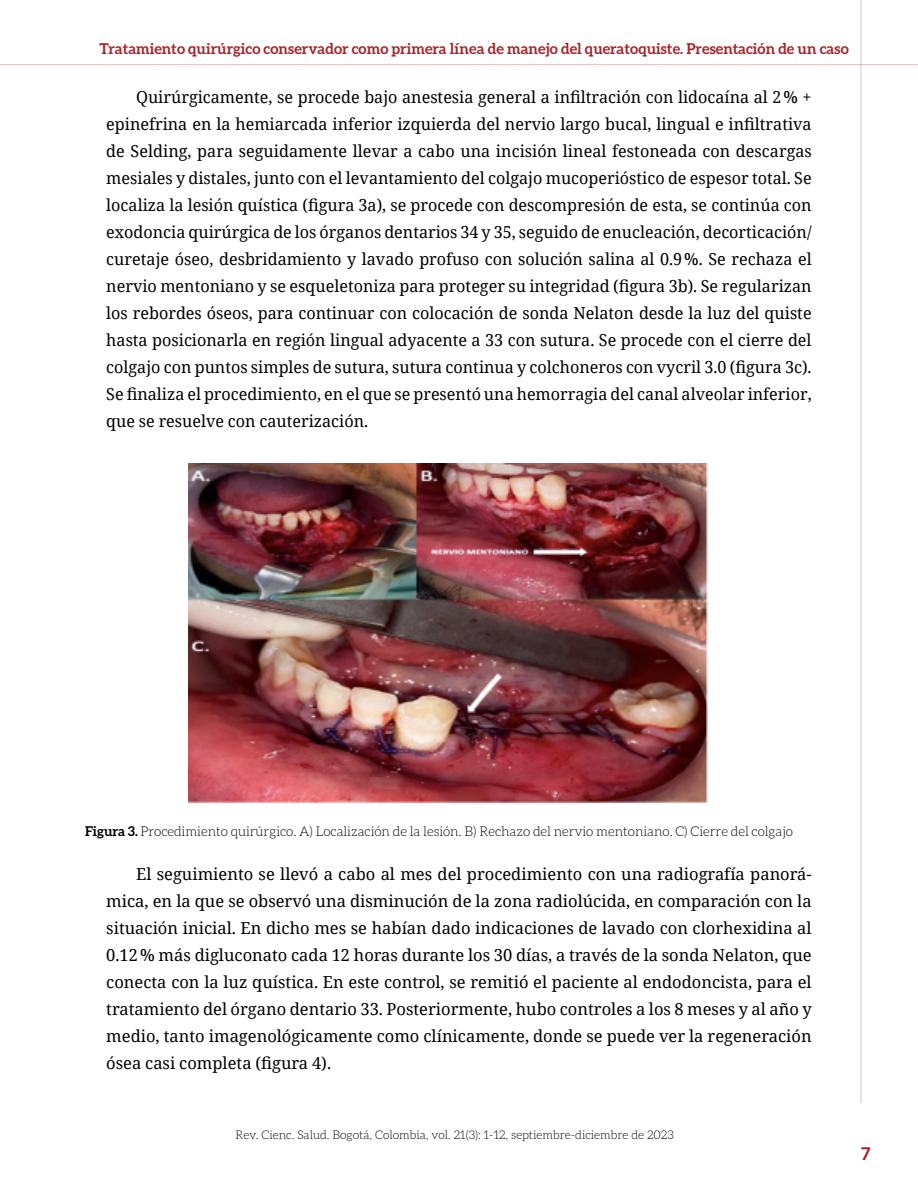
<style>
.page{position:relative;width:918px;height:1188px;background:#fff}
.page>*{position:absolute;margin:0;border:0;box-sizing:border-box;transform-origin:0 0}
.t1{font:800 18px "Avenir LT Std";color:#ab2328}
.t2{font:16.5px/27px "Noto Serif";color:#000;text-align:justify}
.t3{font:700 15px "Aleo";color:#ab2328}
.t4{font:300 13.5px "Aleo";letter-spacing:-.005em;color:#000}
.t5{font:300 12px "Aleo";color:#000}
.s1{font-weight:700}
</style>
<div class="page">
<hr style="left:0;top:64px;width:918px;height:1px;background:#ab2328">
<hr style="left:861px;top:0;width:1px;height:1103px;background:#ab2328">
<img style="left:189px;top:463px;width:519px;height:339px">
<p class="t3" style="left:100px;top:40px;width:751px">Tratamiento quirúrgico conservador como primera línea de manejo del queratoquiste. Presentación de un caso</p>
<p class="t2" style="left:106px;top:83px;width:707px;text-indent:30px">Quirúrgicamente, se procede bajo anestesia general a infiltración con lidocaína al 2% + epinefrina en la hemiarcada inferior izquierda del nervio largo bucal, lingual e infiltrativa de Selding, para seguidamente llevar a cabo una incisión lineal festoneada con descargas mesiales y distales, junto con el levantamiento del colgajo mucoperióstico de espesor total. Se localiza la lesión quística (figura 3a), se procede con descompresión de esta, se continúa con exodoncia quirúrgica de los órganos dentarios 34 y 35, seguido de enucleación, decorticación/ curetaje óseo, desbridamiento y lavado profuso con solución salina al 0.9%. Se rechaza el nervio mentoniano y se esqueletoniza para proteger su integridad (figura 3b). Se regularizan los rebordes óseos, para continuar con colocación de sonda Nelaton desde la luz del quiste hasta posicionarla en región lingual adyacente a 33 con sutura. Se procede con el cierre del colgajo con puntos simples de sutura, sutura continua y colchoneros con vycril 3.0 (figura 3c).<br>Se finaliza el procedimiento, en el que se presentó una hemorragia del canal alveolar inferior, que se resuelve con cauterización.</p>
<p class="t4" style="left:85px;top:824px;width:709px"><span class="s1">Figura 3.</span> Procedimiento quirúrgico. A) Localización de la lesión. B) Rechazo del nervio mentoniano. C) Cierre del colgajo</p>
<p class="t2" style="left:106px;top:860px;width:707px;text-indent:30px">El seguimiento se llevó a cabo al mes del procedimiento con una radiografía panorá&shy;mica, en la que se observó una disminución de la zona radiolúcida, en comparación con la situación inicial. En dicho mes se habían dado indicaciones de lavado con clorhexidina al 0.12% más digluconato cada 12 horas durante los 30 días, a través de la sonda Nelaton, que conecta con la luz quística. En este control, se remitió el paciente al endodoncista, para el tratamiento del órgano dentario 33. Posteriormente, hubo controles a los 8 meses y al año y medio, tanto imagenológicamente como clínicamente, donde se puede ver la regeneración ósea casi completa (figura 4).</p>
<p class="t5" style="left:236px;top:1128px;width:440px">Rev. Cienc. Salud. Bogotá, Colombia, vol. 21(3): 1-12, septiembre-diciembre de 2023</p>
<p class="t1" style="left:861px;top:1143px;width:12px">7</p>
</div>
